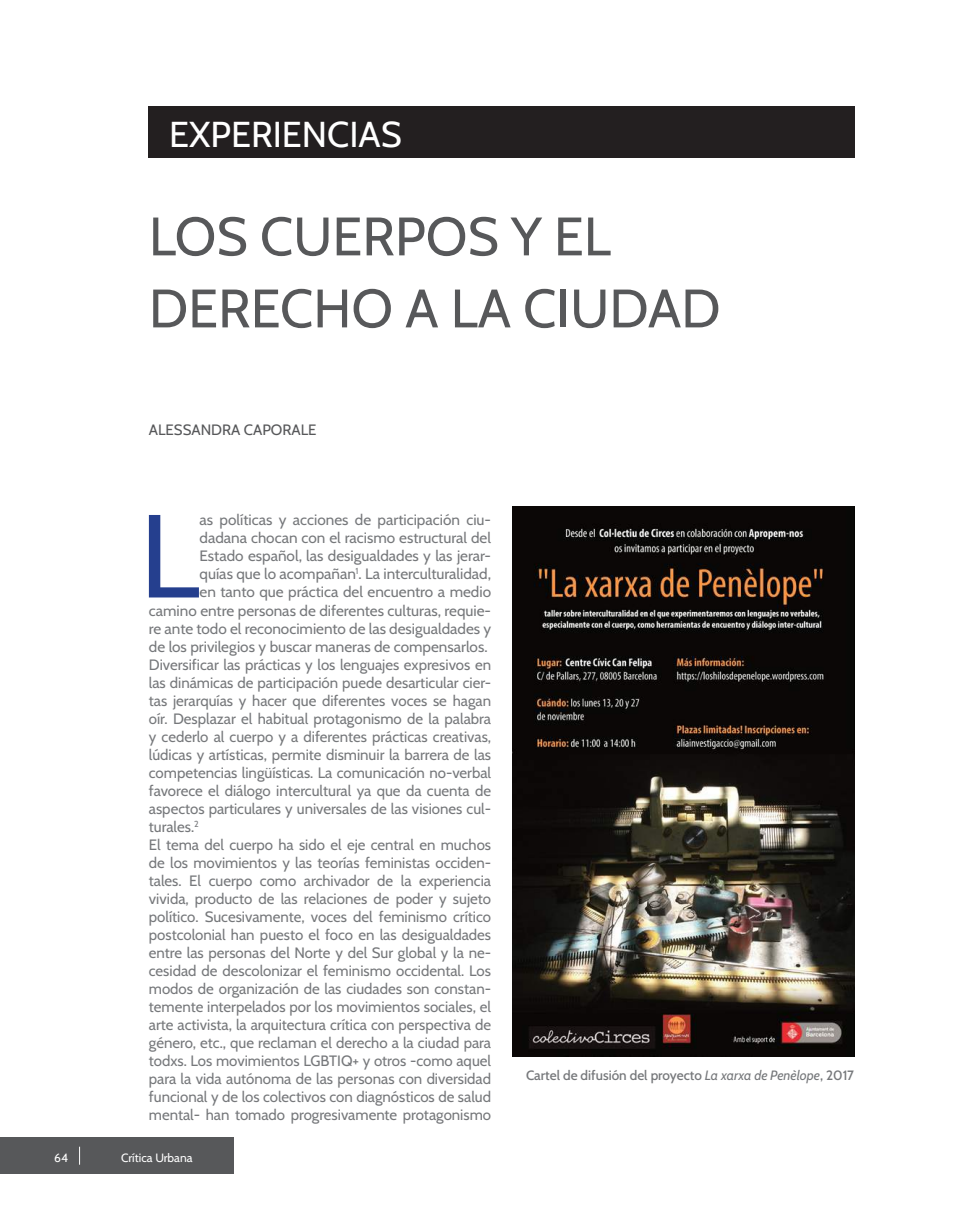
<style>
.page{position:relative;width:961px;height:1231px;background:#fff}
.page>*{position:absolute;margin:0;border:0;box-sizing:border-box;transform-origin:0 0}
.t1{font:117.9px "Cabin";color:#253f8e}
.t2{font:54px/72px "Cabin";color:#57585a}
.t3{font:36px "Cabin";color:#fff}
.t4{font:15px "Cabin";color:#76787b}
.t5{font:15px "Cabin";color:#57585a}
.t6{font:500 13.5px "Cabin";color:#76787b}
.t7{font:12px "Cabin";color:#fff}
.s1{font-weight:400;font-style:italic}
</style>
<div class="page">
<div style="left:0;top:1137px;width:234px;height:36px;background:#57585a"></div>
<svg style="left:79px;top:1146px;width:1px;height:18px"></svg>
<div style="left:148px;top:106px;width:706px;height:51px;background:#231f20"></div>
<img style="left:512px;top:507px;width:342px;height:549px">
<h3 class="t3" style="left:169px;top:106px;width:234px">EXPERIENCIAS</h3>
<h2 class="t2" style="left:149px;top:197px;width:573px">LOS CUERPOS Y EL<br>DERECHO A LA CIUDAD</h2>
<p class="t5" style="left:149px;top:418px;width:169px">ALESSANDRA CAPORALE</p>
<h1 class="t1" style="left:139px;top:463px;width:62px">L</h1>
<p class="t4" style="left:199px;top:508px;width:293px">as políticas y acciones de participación ciu-</p>
<p class="t4" style="left:199px;top:526px;width:293px">dadana chocan con el racismo estructural del</p>
<p class="t4" style="left:199px;top:544px;width:293px">Estado español, las desigualdades y las jerar-</p>
<p class="t4" style="left:199px;top:562px;width:293px">quías que lo acompañan<sup>1</sup>. La interculturalidad,</p>
<p class="t4" style="left:199px;top:580px;width:293px">en tanto que práctica del encuentro a medio</p>
<p class="t4" style="left:149px;top:598px;width:344px">camino entre personas de diferentes culturas, requie-</p>
<p class="t4" style="left:149px;top:616px;width:344px">re ante todo el reconocimiento de las desigualdades y</p>
<p class="t4" style="left:149px;top:634px;width:340px">de los privilegios y buscar maneras de compensarlos.</p>
<p class="t4" style="left:149px;top:652px;width:344px">Diversificar las prácticas y los lenguajes expresivos en</p>
<p class="t4" style="left:149px;top:670px;width:344px">las dinámicas de participación puede desarticular cier-</p>
<p class="t4" style="left:149px;top:688px;width:344px">tas jerarquías y hacer que diferentes voces se hagan</p>
<p class="t4" style="left:149px;top:706px;width:344px">oír. Desplazar el habitual protagonismo de la palabra</p>
<p class="t4" style="left:149px;top:724px;width:344px">y cederlo al cuerpo y a diferentes prácticas creativas,</p>
<p class="t4" style="left:149px;top:742px;width:344px">lúdicas y artísticas, permite disminuir la barrera de las</p>
<p class="t4" style="left:149px;top:760px;width:344px">competencias lingüísticas. La comunicación no-verbal</p>
<p class="t4" style="left:149px;top:778px;width:344px">favorece el diálogo intercultural ya que da cuenta de</p>
<p class="t4" style="left:149px;top:796px;width:344px">aspectos particulares y universales de las visiones cul-</p>
<p class="t4" style="left:149px;top:814px;width:51px">turales.<sup>2</sup></p>
<p class="t4" style="left:149px;top:832px;width:344px">El tema del cuerpo ha sido el eje central en muchos</p>
<p class="t4" style="left:149px;top:850px;width:344px">de los movimientos y las teorías feministas occiden-</p>
<p class="t4" style="left:149px;top:868px;width:344px">tales. El cuerpo como archivador de la experiencia</p>
<p class="t4" style="left:149px;top:886px;width:344px">vivida, producto de las relaciones de poder y sujeto</p>
<p class="t4" style="left:149px;top:904px;width:344px">político. Sucesivamente, voces del feminismo crítico</p>
<p class="t4" style="left:149px;top:922px;width:344px">postcolonial han puesto el foco en las desigualdades</p>
<p class="t4" style="left:149px;top:940px;width:344px">entre las personas del Norte y del Sur global y la ne-</p>
<p class="t4" style="left:149px;top:958px;width:344px">cesidad de descolonizar el feminismo occidental. Los</p>
<p class="t4" style="left:149px;top:976px;width:344px">modos de organización de las ciudades son constan-</p>
<p class="t4" style="left:149px;top:994px;width:344px">temente interpelados por los movimientos sociales, el</p>
<p class="t4" style="left:149px;top:1012px;width:344px">arte activista, la arquitectura crítica con perspectiva de</p>
<p class="t4" style="left:149px;top:1030px;width:344px">género, etc., que reclaman el derecho a la ciudad para</p>
<p class="t4" style="left:149px;top:1048px;width:344px">todxs. Los movimientos LGBTIQ+ y otros -como aquel</p>
<p class="t4" style="left:149px;top:1066px;width:344px">para la vida autónoma de las personas con diversidad</p>
<p class="t4" style="left:149px;top:1084px;width:344px">funcional y de los colectivos con diagnósticos de salud</p>
<p class="t4" style="left:149px;top:1102px;width:344px">mental- han tomado progresivamente protagonismo</p>
<p class="t7" style="left:54px;top:1147px;width:15px">64</p>
<p class="t7" style="left:121px;top:1147px;width:73px">Crítica Urbana</p>
<p class="t6" style="left:526px;top:1064px;width:329px">Cartel de difusión del proyecto <span class="s1">La xarxa de Penèlope</span>, 2017</p>
</div>
